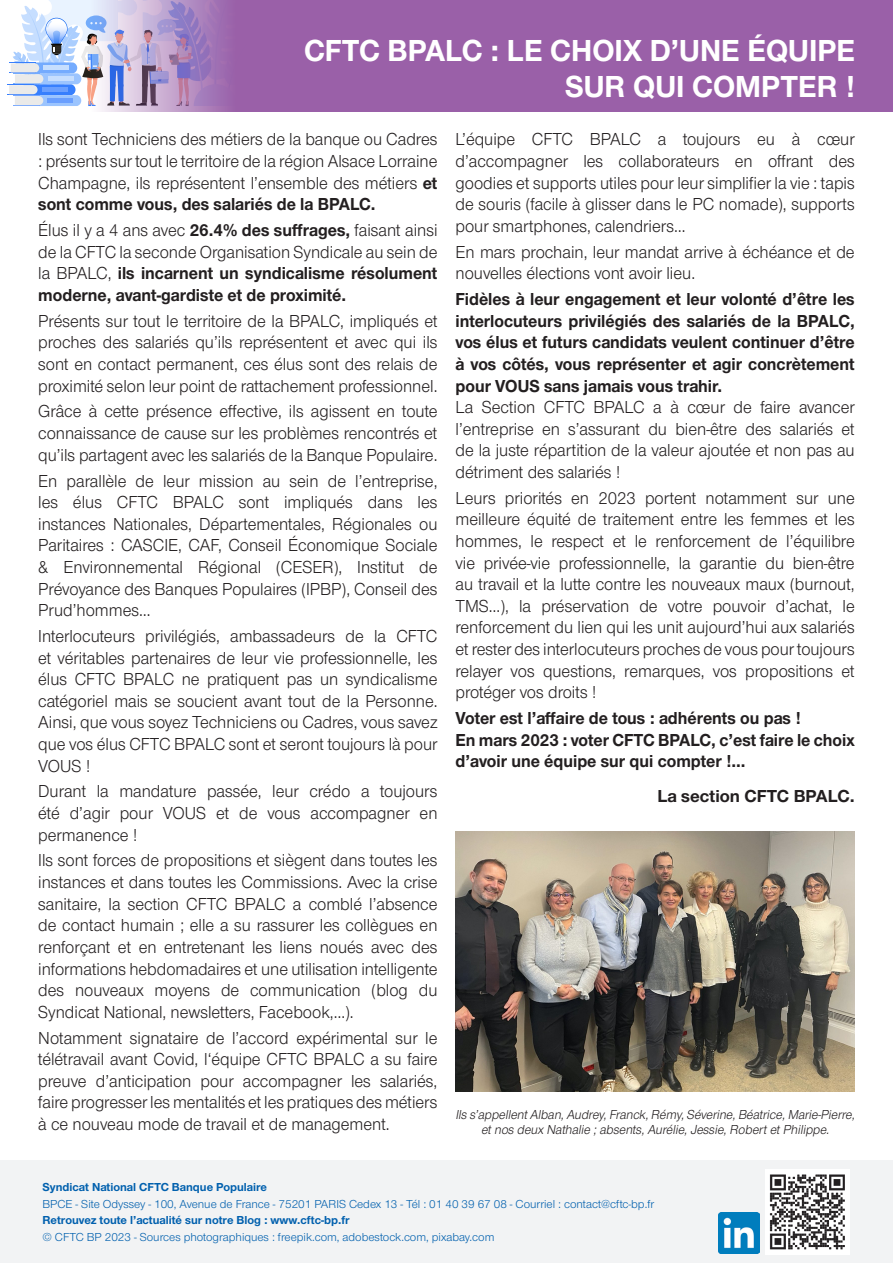
<style>
.page{position:relative;width:893px;height:1263px;background:#fff}
.page>*{position:absolute;margin:0;border:0;box-sizing:border-box;transform-origin:0 0}
.t1{font:700 31.5px/36px "Nimbus AREVA";color:#fff;text-align:right}
.t2{font:18px/21.6px "Nimbus AREVA";color:#231f20;text-align:justify;scale:.95 1}
.t3{font:700 18px/21.6px "Nimbus AREVA";color:#231f20;text-align:justify;scale:.95 1}
.t4{font:700 18px "Nimbus AREVA";color:#231f20}
.t5{font:italic 13.5px/15px "Nimbus AREVA";color:#231f20;text-align:center;scale:.95 1}
.t6{font:12px "Nimbus AREVA";color:#0160ae}
.t7{font:700 12px "Nimbus AREVA";color:#0160ae}
.s1{font-weight:700}
.s2{font-weight:400}
</style>
<div class="page">
<div style="left:0;top:1161px;width:893px;height:102px;background:#f2f3f4"></div>
<img style="left:718px;top:1212px;width:41px;height:42px">
<img style="left:766px;top:1170px;width:84px;height:85px">
<img style="left:455px;top:831px;width:400px;height:260px">
<div style="left:0;top:0;width:893px;height:112px;background:#9a60a8"></div>
<svg style="left:0;top:0;width:227px;height:112px;background:#ece1ee"></svg>
<svg style="left:7px;top:0;width:220px;height:106px;background:#bbb5db"></svg>
<h1 class="t1" style="left:304px;top:32px;width:553px">CFTC BPALC : LE CHOIX D’UNE ÉQUIPE<br>SUR QUI COMPTER !</h1>
<p class="t2" style="left:38px;top:129px;width:422px">Ils sont Techniciens des métiers de la banque ou Cadres : présents sur tout le territoire de la région Alsace Lorraine Champagne, ils représentent l’ensemble des métiers <span class="s1">et sont comme vous, des salariés de la BPALC.</span></p>
<p class="t3" style="left:38px;top:219px;width:422px"><span class="s2">Élus il y a 4 ans avec</span> 26.4% des suffrages, <span class="s2">faisant ainsi de la CFTC la seconde Organisation Syndicale au sein de la BPALC,</span> ils incarnent un syndicalisme résolument moderne, avant-gardiste et de proximité.</p>
<p class="t2" style="left:38px;top:310px;width:422px">Présents sur tout le territoire de la BPALC, impliqués et proches des salariés qu’ils représentent et avec qui ils sont en contact permanent, ces élus sont des relais de proximité selon leur point de rattachement professionnel.</p>
<p class="t2" style="left:38px;top:401px;width:422px">Grâce à cette présence effective, ils agissent en toute connaissance de cause sur les problèmes rencontrés et qu’ils partagent avec les salariés de la Banque Populaire.</p>
<p class="t2" style="left:38px;top:470px;width:422px">En parallèle de leur mission au sein de l’entreprise, les élus CFTC BPALC sont impliqués dans les instances Nationales, Départementales, Régionales ou Paritaires : CASCIE, CAF, Conseil Économique Sociale &amp; Environnemental Régional (CESER), Institut de Prévoyance des Banques Populaires (IPBP), Conseil des Prud’hommes…</p>
<p class="t2" style="left:38px;top:625px;width:422px">Interlocuteurs privilégiés, ambassadeurs de la CFTC et véritables partenaires de leur vie professionnelle, les élus CFTC BPALC ne pratiquent pas un syndicalisme catégoriel mais se soucient avant tout de la Personne.<br>Ainsi, que vous soyez Techniciens ou Cadres, vous savez que vos élus CFTC BPALC sont et seront toujours là pour VOUS !</p>
<p class="t2" style="left:38px;top:781px;width:422px">Durant la mandature passée, leur crédo a toujours été d’agir pour VOUS et de vous accompagner en permanence !</p>
<p class="t2" style="left:38px;top:850px;width:422px">Ils sont forces de propositions et siègent dans toutes les instances et dans toutes les Commissions. Avec la crise sanitaire, la section CFTC BPALC a comblé l’absence de contact humain ; elle a su rassurer les collègues en renforçant et en entretenant les liens noués avec des informations hebdomadaires et une utilisation intelligente des nouveaux moyens de communication (blog du Syndicat National, newsletters, Facebook,…).</p>
<p class="t2" style="left:38px;top:1027px;width:422px">Notamment signataire de l’accord expérimental sur le télétravail avant Covid, l‘équipe CFTC BPALC a su faire preuve d’anticipation pour accompagner les salariés, faire progresser les mentalités et les pratiques des métiers à ce nouveau mode de travail et de management.</p>
<p class="t2" style="left:455px;top:129px;width:422px">L’équipe CFTC BPALC a toujours eu à cœur d’accompagner les collaborateurs en offrant des goodies et supports utiles pour leur simplifier la vie : tapis de souris (facile à glisser dans le PC nomade), supports pour smartphones, calendriers…</p>
<p class="t2" style="left:455px;top:241px;width:422px">En mars prochain, leur mandat arrive à échéance et de nouvelles élections vont avoir lieu.</p>
<p class="t3" style="left:455px;top:288px;width:422px">Fidèles à leur engagement et leur volonté d’être les interlocuteurs privilégiés des salariés de la BPALC, vos élus et futurs candidats veulent continuer d’être à vos côtés, vous représenter et agir concrètement pour VOUS sans jamais vous trahir.</p>
<p class="t2" style="left:455px;top:396px;width:422px">La Section CFTC BPALC a à cœur de faire avancer l’entreprise en s’assurant du bien-être des salariés et de la juste répartition de la valeur ajoutée et non pas au détriment des salariés !</p>
<p class="t2" style="left:455px;top:487px;width:422px">Leurs priorités en 2023 portent notamment sur une meilleure équité de traitement entre les femmes et les hommes, le respect et le renforcement de l’équilibre vie privée-vie professionnelle, la garantie du bien-être au travail et la lutte contre les nouveaux maux (burnout, TMS…), la préservation de votre pouvoir d’achat, le renforcement du lien qui les unit aujourd’hui aux salariés et rester des interlocuteurs proches de vous pour toujours relayer vos questions, remarques, vos propositions et protéger vos droits !</p>
<p class="t3" style="left:455px;top:707px;width:422px;text-align:left">Voter est l’affaire de tous : adhérents ou pas !<br>En mars 2023 : voter CFTC BPALC, c’est faire le choix d’avoir une équipe sur qui compter !...</p>
<p class="t4" style="left:657px;top:785px;width:199px">La section CFTC BPALC.</p>
<p class="t5" style="left:455px;top:1107px;width:425px">Ils s’appellentAlban,Audrey,Franck,Rémy,Séverine,Béatrice,Marie-Pierre, etnos deux Nathalie ;absents,Aurélie,Jessie,RobertetPhilippe.</p>
<p class="t7" style="left:43px;top:1180px;width:226px">Syndicat National CFTC Banque Populaire</p>
<p class="t6" style="left:43px;top:1197px;width:613px">BPCE - Site Odyssey - 100, Avenue de France - 75201 PARIS Cedex 13 - Tél : 01 40 39 67 08 - Courriel : contact@cftc-bp.fr</p>
<p class="t7" style="left:43px;top:1213px;width:309px">Retrouvez toute l’actualité sur notre Blog : www.cftc-bp.fr</p>
<p class="t6" style="left:43px;top:1230px;width:453px">© CFTC BP 2023 - Sources photographiques : freepik.com, adobestock.com, pixabay.com</p>
</div>
